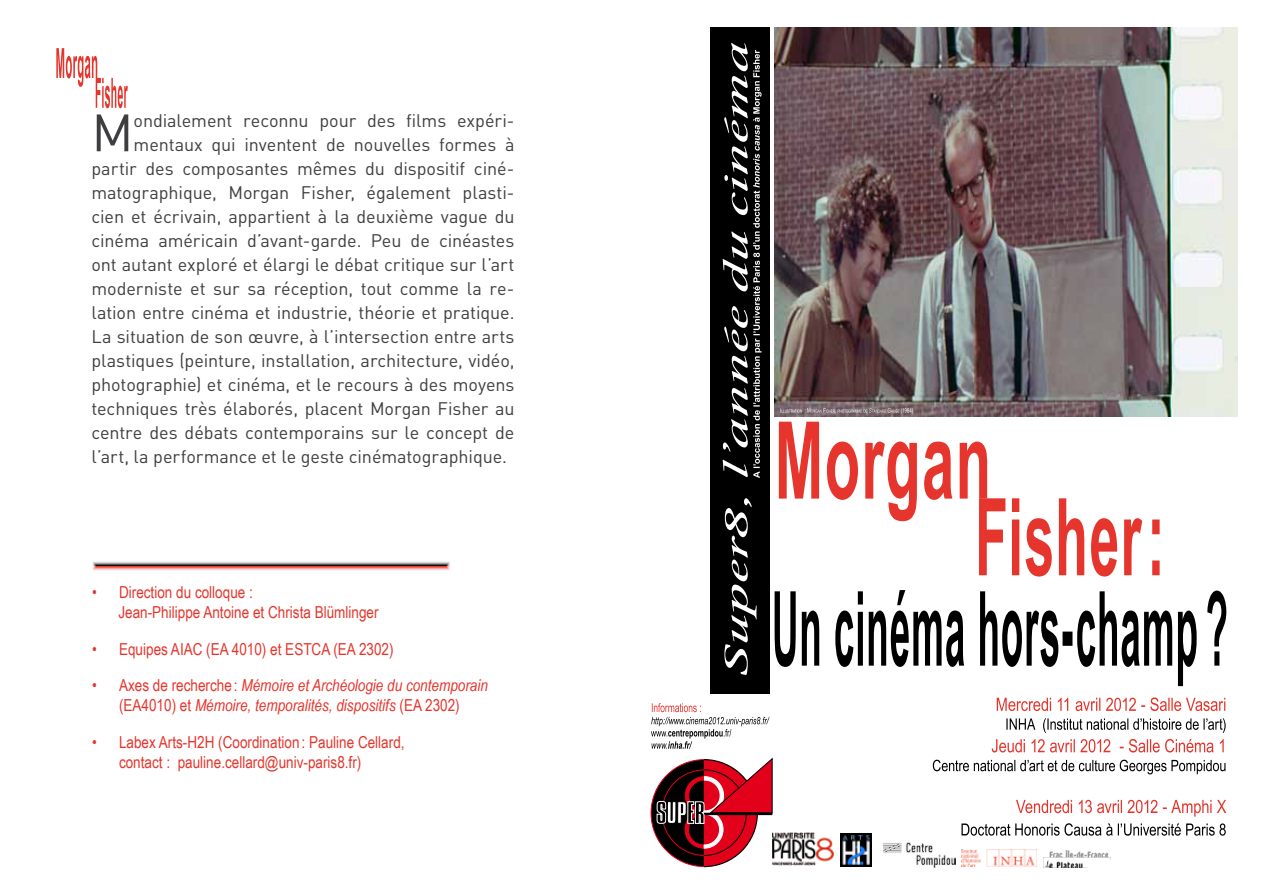
<style>
.page{position:relative;width:1263px;height:893px;background:#fff}
.page>*{position:absolute;margin:0;border:0;box-sizing:border-box;transform-origin:0 0}
.t1{font:51.75px "DIN";color:#3e3d40}
.t2{font:18px "DIN";letter-spacing:-.005em;color:#3e3d40}
.t3{font:16.5px/19.8px "Arial Narrow";color:#e5352c}
.t4{font:italic 16.5px/19.8px "Arial Narrow";color:#e5352c;text-align:center}
.s1{font-style:normal}
</style>
<div class="page">
<svg style="left:92px;top:566px;width:358px;height:5px"></svg>
<svg style="left:93px;top:561px;width:357px;height:5px"></svg>
<svg style="left:56px;top:48px;width:72px;height:60px"></svg>
<img style="left:775px;top:28px;width:462px;height:388px">
<svg style="left:651px;top:758px;width:121px;height:109px"></svg>
<div style="left:710px;top:27px;width:59px;height:667px;background:#000"></div>
<svg style="left:775px;top:590px;width:451px;height:96px"></svg>
<svg style="left:779px;top:422px;width:380px;height:155px"></svg>
<svg style="left:780px;top:408px;width:133px;height:6px"></svg>
<svg style="left:651px;top:703px;width:118px;height:46px"></svg>
<svg style="left:722px;top:43px;width:39px;height:632px"></svg>
<img style="left:773px;top:832px;width:60px;height:33px">
<img style="left:883px;top:843px;width:72px;height:24px">
<img style="left:840px;top:834px;width:32px;height:33px">
<img style="left:962px;top:849px;width:74px;height:18px">
<img style="left:1044px;top:851px;width:66px;height:16px">
<svg style="left:961px;top:823px;width:265px;height:13px"></svg>
<svg style="left:1016px;top:800px;width:210px;height:17px"></svg>
<svg style="left:933px;top:760px;width:292px;height:14px"></svg>
<svg style="left:992px;top:739px;width:232px;height:13px"></svg>
<svg style="left:1006px;top:718px;width:220px;height:15px"></svg>
<svg style="left:997px;top:697px;width:228px;height:14px"></svg>
<h1 class="t1" style="left:91px;top:100px;width:44px">M</h1>
<p class="t2" style="left:134px;top:110px;width:382px">ondialement reconnu pour des films expéri-</p>
<p class="t2" style="left:134px;top:134px;width:382px">mentaux qui inventent de nouvelles formes à</p>
<p class="t2" style="left:91px;top:158px;width:425px">partir des composantes mêmes du dispositif ciné-</p>
<p class="t2" style="left:91px;top:182px;width:425px">matographique, Morgan Fisher, également plasti-</p>
<p class="t2" style="left:91px;top:206px;width:425px">cien et écrivain, appartient à la deuxième vague du</p>
<p class="t2" style="left:91px;top:230px;width:425px">cinéma américain d’avant-garde. Peu de cinéastes</p>
<p class="t2" style="left:91px;top:254px;width:425px">ont autant exploré et élargi le débat critique sur l’art</p>
<p class="t2" style="left:91px;top:277px;width:425px">moderniste et sur sa réception, tout comme la re-</p>
<p class="t2" style="left:91px;top:301px;width:425px">lation entre cinéma et industrie, théorie et pratique.</p>
<p class="t2" style="left:91px;top:325px;width:425px">La situation de son œuvre, à l’intersection entre arts</p>
<p class="t2" style="left:91px;top:349px;width:425px">plastiques (peinture, installation, architecture, vidéo,</p>
<p class="t2" style="left:91px;top:373px;width:425px">photographie) et cinéma, et le recours à des moyens</p>
<p class="t2" style="left:91px;top:397px;width:425px">techniques très élaborés, placent Morgan Fisher au</p>
<p class="t2" style="left:91px;top:421px;width:425px">centre des débats contemporains sur le concept de</p>
<p class="t2" style="left:91px;top:445px;width:417px">l’art, la performance et le geste cinématographique.</p>
<p class="t3" style="left:118px;top:582px;width:262px;text-indent:-26px">• Direction du colloque :<br>Jean-Philippe Antoine et Christa Blümlinger</p>
<p class="t3" style="left:92px;top:638px;width:303px">• Equipes AIAC (EA 4010) et ESTCA (EA 2302)</p>
<p class="t4" style="left:92px;top:675px;width:397px"><span class="s1">• Axes de recherche :</span> Mémoire et Archéologie du contemporain <span class="s1">(EA4010) et</span> Mémoire, temporalités, dispositifs <span class="s1">(EA 2302)</span></p>
<p class="t3" style="left:119px;top:732px;width:287px;text-indent:-27px">• Labex Arts-H2H (Coordination : Pauline Cellard, contact : pauline.cellard@univ-paris8.fr)</p>
</div>
